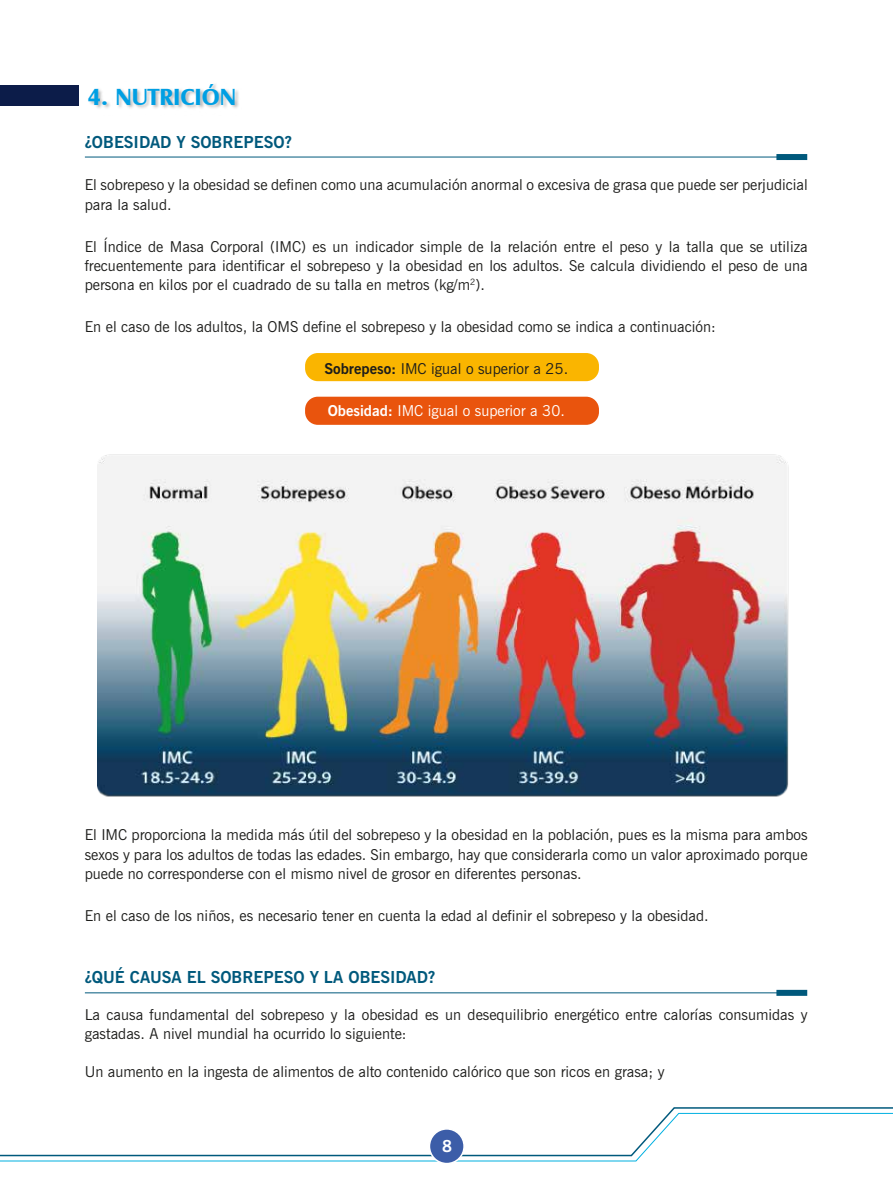
<style>
.page{position:relative;width:893px;height:1191px;background:#fff}
.page>*{position:absolute;margin:0;border:0;box-sizing:border-box;transform-origin:0 0}
.t1{font:700 24px "Castle T";color:#009fe3}
.t2{font:700 16.5px "News Gothic BT";color:#00597c}
.t3{font:700 16.5px "News Gothic BT";color:#fff}
.t4{font:15px/19.4px "News Gothic BT";color:#1d1d1b;text-align:justify}
.t5{font:15px "News Gothic BT";color:#fff}
.s1{font-weight:700}
</style>
<div class="page">
<img style="left:90px;top:84px;width:149px;height:24px">
<div style="left:0;top:86px;width:79px;height:20px;background:#0c1c49"></div>
<svg style="left:669px;top:1107px;width:224px;height:5px"></svg>
<svg style="left:0;top:1112px;width:893px;height:49px"></svg>
<div style="left:429px;top:1129px;width:35px;height:34px;background:#3c5da8;border-radius:50%"></div>
<div style="left:429px;top:1128px;width:36px;height:36px;border:2px solid #fff;border-radius:50%"></div>
<img style="left:98px;top:454px;width:691px;height:343px">
<div style="left:305px;top:353px;width:294px;height:28px;background:#fab500;border-radius:13px"></div>
<div style="left:305px;top:397px;width:294px;height:28px;background:#e9540d;border-radius:13px"></div>
<hr style="left:85px;top:157px;width:709px;height:1px;background:#00597c">
<div style="left:776px;top:154px;width:31px;height:6px;background:#00597c"></div>
<hr style="left:85px;top:992px;width:709px;height:1px;background:#00597c">
<div style="left:776px;top:989px;width:31px;height:6px;background:#00597c"></div>
<h1 class="t1" style="left:88px;top:83px;width:150px">4. NUTRICIÓN</h1>
<p class="t2" style="left:85px;top:132px;width:209px">¿OBESIDAD Y SOBREPESO?</p>
<p class="t4" style="left:85px;top:175px;width:725px">El sobrepeso y la obesidad se definen como una acumulación anormal o excesiva de grasa que puede ser perjudicial para la salud.</p>
<p class="t4" style="left:85px;top:236px;width:725px">El Índice de Masa Corporal (IMC) es un indicador simple de la relación entre el peso y la talla que se utiliza frecuentemente para identificar el sobrepeso y la obesidad en los adultos. Se calcula dividiendo el peso de una persona en kilos por el cuadrado de su talla en metros (kg/m<sup>2</sup>).</p>
<p class="t4" style="left:85px;top:317px;width:632px">En el caso de los adultos, la OMS define el sobrepeso y la obesidad como se indica a continuación:</p>
<p class="t4" style="left:324px;top:359px;width:245px"><span class="s1">Sobrepeso:</span> IMC igual o superior a 25.</p>
<p class="t5" style="left:328px;top:401px;width:239px"><span class="s1">Obesidad:</span> IMC igual o superior a 30.</p>
<p class="t4" style="left:85px;top:825px;width:724px">El IMC proporciona la medida más útil del sobrepeso y la obesidad en la población, pues es la misma para ambos sexos y para los adultos de todas las edades. Sin embargo, hay que considerarla como un valor aproximado porque puede no corresponderse con el mismo nivel de grosor en diferentes personas.</p>
<p class="t4" style="left:85px;top:906px;width:625px">En el caso de los niños, es necesario tener en cuenta la edad al definir el sobrepeso y la obesidad.</p>
<p class="t2" style="left:85px;top:966px;width:352px">¿QUÉ CAUSA EL SOBREPESO Y LA OBESIDAD?</p>
<p class="t4" style="left:85px;top:1005px;width:724px">La causa fundamental del sobrepeso y la obesidad es un desequilibrio energético entre calorías consumidas y gastadas. A nivel mundial ha ocurrido lo siguiente:</p>
<p class="t4" style="left:85px;top:1061px;width:581px">Un aumento en la ingesta de alimentos de alto contenido calórico que son ricos en grasa; y</p>
<p class="t3" style="left:442px;top:1136px;width:11px">8</p>
</div>
